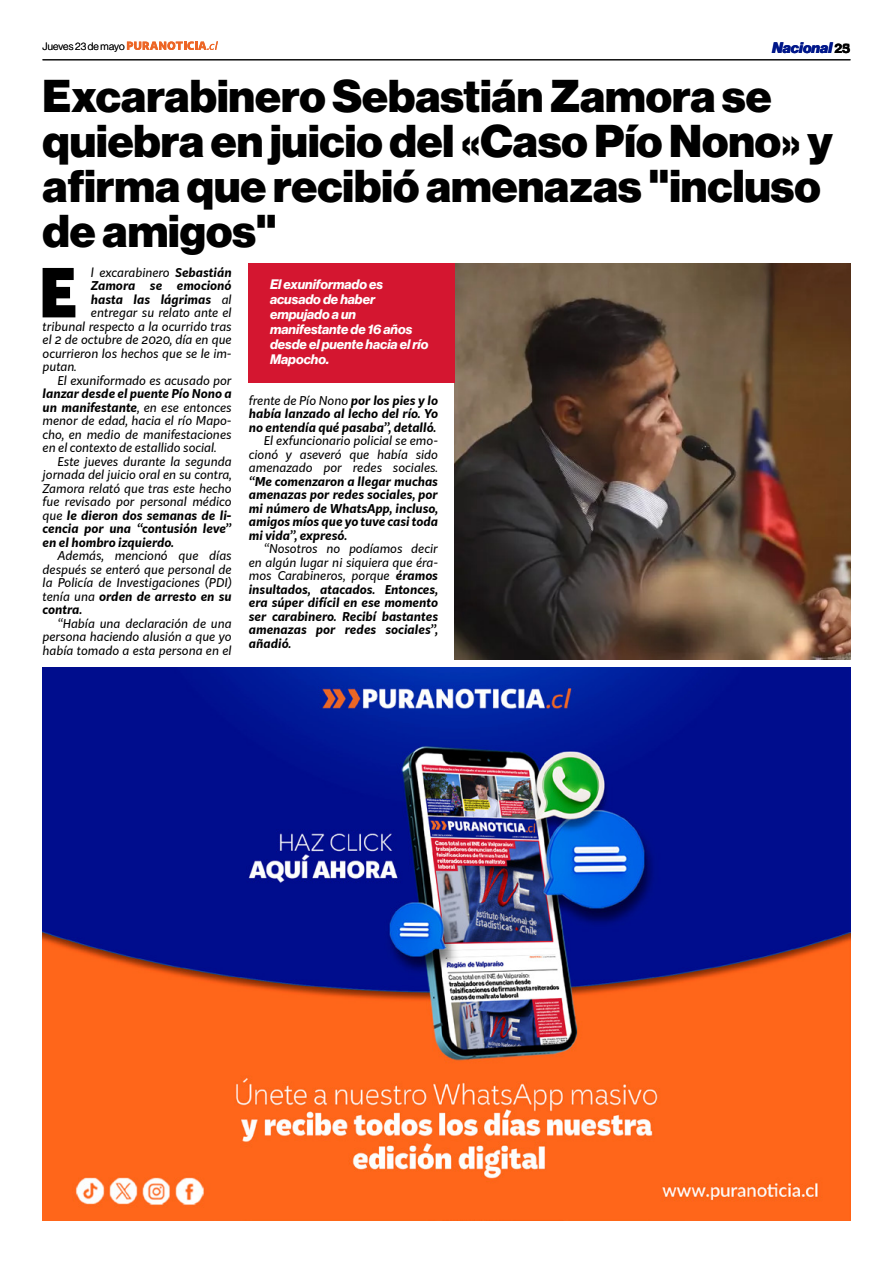
<style>
.page{position:relative;width:893px;height:1263px;background:#fff}
.page>*{position:absolute;margin:0;border:0;box-sizing:border-box;transform-origin:0 0}
.t1{font:900 66.3px "Kit Sans";color:#000}
.t2{font:45px/45px "N Haas Grotesk DS Pro 95 Blk";color:#000}
.t3{font:15px "N Haas Grotesk DS Pro 96 Blk It";color:#00178a}
.t4{font:13.5px/15px "N Haas Grotesk DS Pro 76 Bd It";color:#fff}
.t5{font:italic 12px/13.5px "Kit Sans";color:#000;text-align:justify}
.t6{font:italic 700 12px/13.5px "Kit Sans";color:#000;text-align:justify}
.t7{font:10.5px "N Haas Grotesk DS Pro 45 Lt";letter-spacing:.02em;color:#000}
.s1{font-family:"N Haas Grotesk DS Pro 75 Bd";font-size:13.5px;color:#000}
.s2{font-weight:700}
.s3{font-weight:400}
</style>
<div class="page">
<img style="left:455px;top:264px;width:395px;height:395px">
<div style="left:249px;top:264px;width:206px;height:119px;background:#d41630"></div>
<hr style="left:43px;top:59px;width:807px;height:1px;background:#000">
<svg style="left:127px;top:41px;width:91px;height:9px"></svg>
<img style="left:43px;top:668px;width:807px;height:552px">
<p class="t7" style="left:43px;top:40px;width:84px">Jueves 23 de mayo</p>
<p class="t3" style="left:772px;top:39px;width:80px">Nacional <span class="s1">253</span></p>
<h2 class="t2" style="left:43px;top:74px;width:792px">Excarabinero Sebastián Zamora se quiebra en juicio del «Caso Pío Nono» y afirma que recibió amenazas "incluso de amigos"</h2>
<h1 class="t1" style="left:39px;top:233px;width:40px">E</h1>
<p class="t5" style="left:91px;top:265px;width:142px">l excarabinero <span class="s2">Sebastián</span></p>
<p class="t6" style="left:91px;top:278px;width:142px">Zamora se emocionó</p>
<p class="t6" style="left:91px;top:292px;width:142px">hasta las lágrimas <span class="s3">al</span></p>
<p class="t5" style="left:91px;top:306px;width:142px">entregar su relato ante el</p>
<p class="t5" style="left:43px;top:319px;width:191px">tribunal respecto a la ocurrido tras</p>
<p class="t5" style="left:43px;top:333px;width:191px">el 2 de octubre de 2020, día en que</p>
<p class="t5" style="left:43px;top:346px;width:191px">ocurrieron los hechos que se le im-</p>
<p class="t5" style="left:43px;top:360px;width:36px">putan.</p>
<p class="t5" style="left:58px;top:373px;width:176px">El exuniformado es acusado por</p>
<p class="t5" style="left:43px;top:387px;width:191px"><span class="s2">lanzar desde el puente Pío Nono a un manifestante</span>, en ese entonces menor de edad, hacia el río Mapo&shy;cho, en medio de manifestaciones en el contexto de estallido social.</p>
<p class="t5" style="left:43px;top:454px;width:191px;text-indent:15px">Este jueves durante la segunda jornada del juicio oral en su contra, Zamora relató que tras este hecho fue revisado por personal médico que <span class="s2">le dieron dos semanas de li&shy;cencia por una “contusión leve” en el hombro izquierdo.</span></p>
<p class="t5" style="left:43px;top:549px;width:191px;text-indent:15px">Además, mencionó que días después se enteró que personal de la Policía de Investigaciones (PDI) tenía una <span class="s2">orden de arresto en su contra.</span></p>
<p class="t5" style="left:43px;top:616px;width:191px;text-indent:15px">“Había una declaración de una persona haciendo alusión a que yo había tomado a esta persona en el</p>
<p class="t4" style="left:270px;top:277px;width:160px">El exuniformado es acusado de haber empujado a un manifestante de 16 años desde el puente hacia el río<br>Mapocho.</p>
<p class="t6" style="left:249px;top:393px;width:191px"><span class="s3">frente de Pío Nono</span> por los pies y lo había lanzado al lecho del río. Yo no entendía qué pasaba”, detalló.</p>
<p class="t5" style="left:249px;top:433px;width:191px;text-indent:15px">El exfuncionario policial se emo&shy;cionó y aseveró que había sido amenazado por redes sociales.</p>
<p class="t6" style="left:249px;top:474px;width:191px">“Me comenzaron a llegar muchas amenazas por redes sociales, por mi número de WhatsApp, incluso, amigos míos que yo tuve casi toda mi vida”, expresó.</p>
<p class="t6" style="left:249px;top:541px;width:191px;text-indent:15px"><span class="s3">“Nosotros no podíamos decir en algún lugar ni siquiera que éra&shy;mos Carabineros, porque</span> éramos insultados, atacados. Entonces, era súper difícil en ese momento ser carabinero. Recibí bastantes amenazas por redes sociales”, añadió.</p>
</div>
